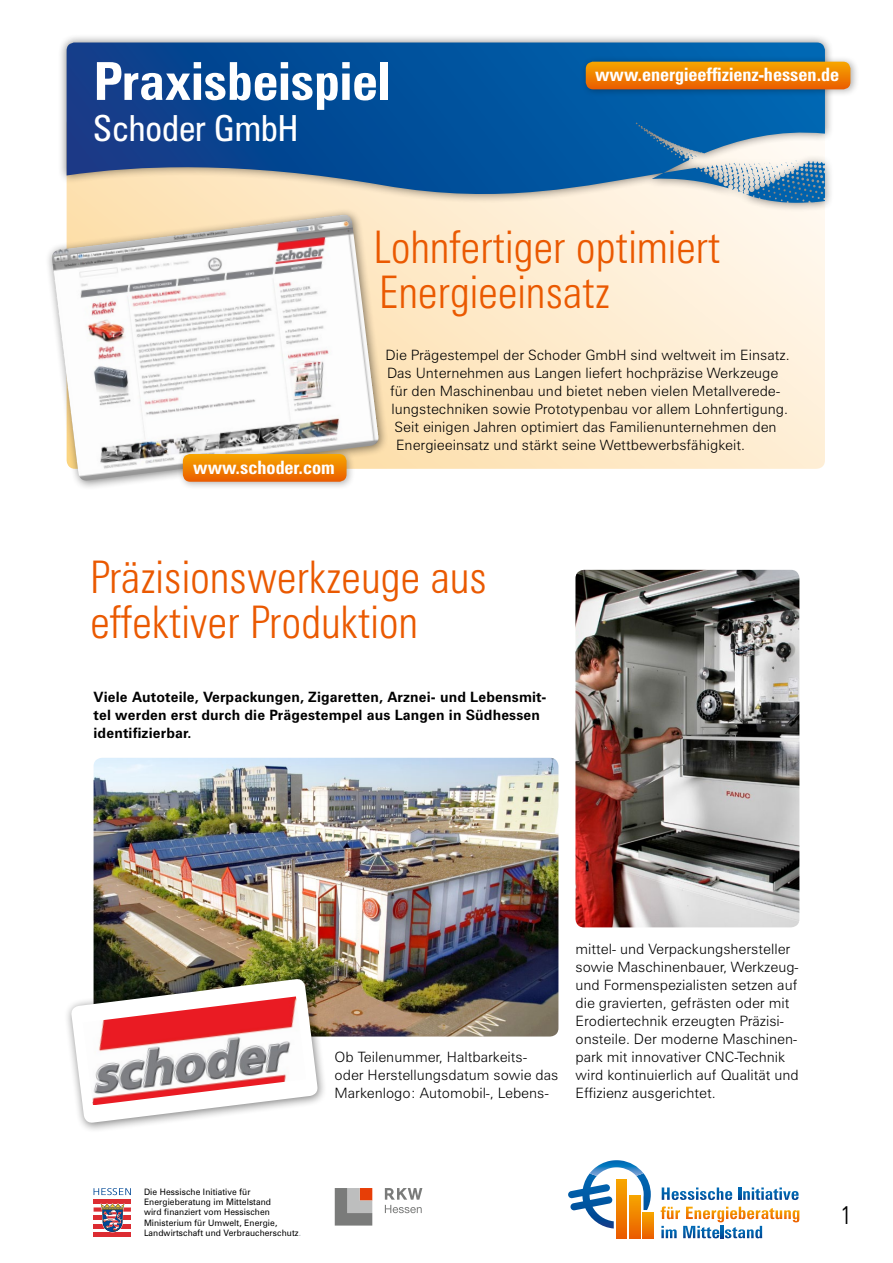
<style>
.page{position:relative;width:893px;height:1263px;background:#fff}
.page>*{position:absolute;margin:0;border:0;box-sizing:border-box;transform-origin:0 0}
.t1{font:700 condensed 52.5px "Zurich BT";color:#fff}
.t2{font:300 condensed 45px/45px "Zurich BT";letter-spacing:.01em;color:#ea5901}
.t3{font:condensed 36px "Zurich BT";color:#fff}
.t4{font:300 condensed 25.5px "Zurich BT";color:#000}
.t5{font:700 condensed 18.45px "Zurich BT";color:#fff}
.t6{font:300 14.25px/18px "Zurich BT";color:#000}
.t7{font:700 14.25px/18px "Zurich BT";letter-spacing:.01em;color:#000}
.t8{font:8.85px/10.4px "Zurich BT";letter-spacing:.01em;color:#000}
.s1{color:#a8b1b7}
</style>
<div class="page">
<svg style="left:67px;top:116px;width:758px;height:353px;background:#feeccf"></svg>
<div style="left:57px;top:33px;width:777px;height:178px;background:#000;opacity:.5"></div>
<svg style="left:67px;top:43px;width:675px;height:163px;background:#3069a1"></svg>
<svg style="left:662px;top:1187px;width:70px;height:13px"></svg>
<svg style="left:738px;top:1187px;width:61px;height:13px"></svg>
<svg style="left:661px;top:1206px;width:138px;height:32px"></svg>
<svg style="left:616px;top:1180px;width:11px;height:58px"></svg>
<svg style="left:630px;top:1195px;width:10px;height:43px"></svg>
<svg style="left:643px;top:1213px;width:10px;height:25px"></svg>
<img style="left:590px;top:1160px;width:27px;height:16px">
<svg style="left:335px;top:1188px;width:37px;height:37px"></svg>
<svg style="left:385px;top:1188px;width:37px;height:25px"></svg>
<hr style="left:94px;top:1199px;width:37px;height:4px;background:#dc2c32">
<svg style="left:94px;top:1207px;width:37px;height:4px"></svg>
<hr style="left:94px;top:1216px;width:37px;height:4px;background:#dc2c32">
<hr style="left:94px;top:1224px;width:37px;height:4px;background:#dc2c32">
<hr style="left:94px;top:1232px;width:37px;height:4px;background:#dc2c32">
<svg style="left:100px;top:1203px;width:25px;height:29px"></svg>
<svg style="left:94px;top:1188px;width:37px;height:7px"></svg>
<div style="left:580px;top:55px;width:279px;height:43px;background:#000;opacity:.3"></div>
<svg style="left:586px;top:62px;width:264px;height:27px;background:#ef8100"></svg>
<div style="left:44px;top:207px;width:344px;height:283px;background:#000;opacity:.5"></div>
<img style="left:51px;top:215px;width:328px;height:266px">
<div style="left:177px;top:448px;width:178px;height:42px;background:#000;opacity:.3"></div>
<svg style="left:183px;top:454px;width:164px;height:28px;background:#ef8304"></svg>
<img style="left:94px;top:758px;width:464px;height:278px">
<img style="left:575px;top:570px;width:224px;height:357px">
<div style="left:64px;top:971px;width:263px;height:162px;background:#000;opacity:.5"></div>
<img style="left:71px;top:978px;width:247px;height:145px">
<img style="left:83px;top:996px;width:223px;height:109px">
<h1 class="t1" style="left:94px;top:49px;width:298px">Praxisbeispiel</h1>
<h3 class="t3" style="left:94px;top:107px;width:206px">Schoder GmbH</h3>
<p class="t5" style="left:595px;top:64px;width:246px">www.energieeffizienz-hessen.de</p>
<h2 class="t2" style="left:373px;top:224px;width:349px">Lohnfertiger optimiert<br>Energieeinsatz</h2>
<p class="t5" style="left:193px;top:456px;width:143px">www.schoder.com</p>
<p class="t6" style="left:385px;top:346px;width:406px">Die Prägestempel der Schoder GmbH sind weltweit im Einsatz.</p>
<p class="t6" style="left:387px;top:364px;width:393px">Das Unternehmen aus Langen liefert hochpräzise Werkzeuge</p>
<p class="t6" style="left:390px;top:382px;width:392px">für den Maschinenbau und bietet neben vielen Metallverede-</p>
<p class="t6" style="left:391px;top:400px;width:398px">lungstechniken sowie Prototypenbau vor allem Lohnfertigung.</p>
<p class="t6" style="left:394px;top:418px;width:384px">Seit einigen Jahren optimiert das Familienunternehmen den</p>
<p class="t6" style="left:396px;top:436px;width:350px">Energieeinsatz und stärkt seine Wettbewerbsfähigkeit.</p>
<h2 class="t2" style="left:90px;top:554px;width:398px">Präzisionswerkzeuge aus effektiver Produktion</h2>
<p class="t7" style="left:94px;top:688px;width:454px">Viele Autoteile, Verpackungen, Zigaretten, Arznei- und Lebensmit&shy;tel werden erst durch die Prägestempel aus Langen in Südhessen identifizierbar.</p>
<p class="t8" style="left:144px;top:1186px;width:159px">Die Hessische Initiative für Energieberatung im Mittelstand<br>wird finanziert vom Hessischen Ministerium für Umwelt, Energie, Landwirtschaft und Verbraucherschutz<span class="s1">.</span></p>
<p class="t6" style="left:334px;top:1048px;width:225px">Ob Teilenummer, Haltbarkeits&shy;oder Herstellungsdatum sowie das<br>Markenlogo: Automobil-, Lebens-</p>
<p class="t6" style="left:575px;top:940px;width:225px">mittel- und Verpackungshersteller sowie Maschinenbauer, Werkzeug&shy;und Formenspezialisten setzen auf die gravierten, gefrästen oder mit Erodiertechnik erzeugten Präzisi&shy;onsteile. Der moderne Maschinen&shy;park mit innovativer CNC-Technik wird kontinuierlich auf Qualität und Effizienz ausgerichtet.</p>
<h3 class="t4" style="left:840px;top:1199px;width:13px">1</h3>
</div>
